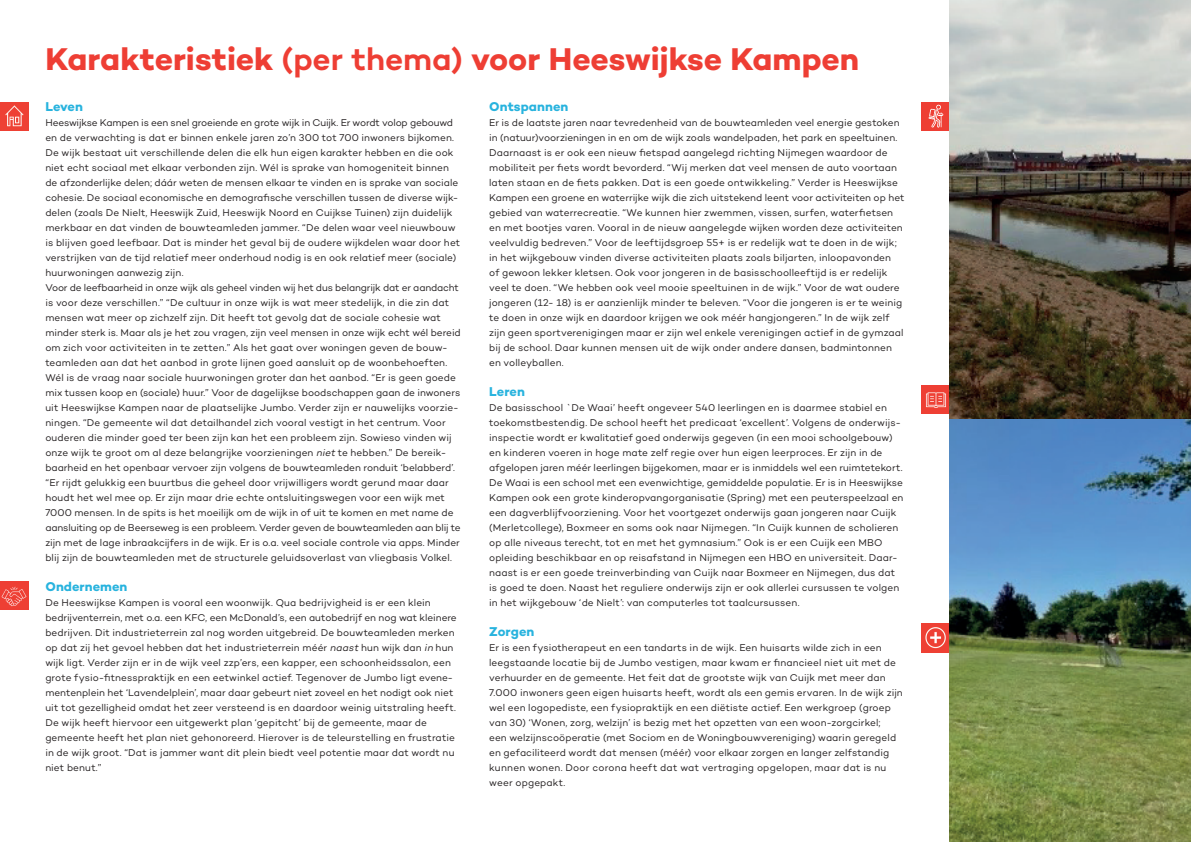
<style>
.page{position:relative;width:1191px;height:842px;background:#fff}
.page>*{position:absolute;margin:0;border:0;box-sizing:border-box;transform-origin:0 0}
.t1{font:700 32px "Campton";letter-spacing:-.005em;color:#ee3e34}
.t2{font:700 13px "Campton";letter-spacing:.005em;color:#28b3de}
.t3{font:10px/15px "Campton";letter-spacing:.01em;color:#231f20}
.s1{font-weight:600}
.s2{font-style:italic}
</style>
<div class="page">
<img style="left:0;top:102px;width:28px;height:28px">
<img style="left:921px;top:624px;width:29px;height:28px">
<div style="left:0;top:582px;width:28px;height:28px;background:#ee3e34"></div>
<img style="left:1px;top:586px;width:26px;height:21px">
<div style="left:921px;top:102px;width:29px;height:28px;background:#ee3e34"></div>
<img style="left:928px;top:104px;width:16px;height:24px">
<svg style="left:921px;top:386px;width:29px;height:28px"></svg>
<img style="left:922px;top:386px;width:27px;height:27px">
<img style="left:950px;top:0;width:241px;height:420px">
<img style="left:950px;top:420px;width:241px;height:422px">
<h1 class="t1" style="left:45px;top:39px;width:815px">Karakteristiek <span class="s1">(per thema)</span> voor Heeswijkse Kampen</h1>
<h2 class="t2" style="left:45px;top:98px;width:39px">Leven</h2>
<p class="t3" style="left:45px;top:115px;width:417px">Heeswijkse Kampen is een snel groeiende en grote wijk in Cuijk. Er wordt volop gebouwd en de verwachting is dat er binnen enkele jaren zo’n 300 tot 700 inwoners bijkomen.<br>De wijk bestaat uit verschillende delen die elk hun eigen karakter hebben en die ook niet echt sociaal met elkaar verbonden zijn. Wél is sprake van homogeniteit binnen de afzonderlijke delen; dáár weten de mensen elkaar te vinden en is sprake van sociale cohesie. De sociaal economische en demografische verschillen tussen de diverse wijk&shy;delen (zoals De Nielt, Heeswijk Zuid, Heeswijk Noord en Cuijkse Tuinen) zijn duidelijk merkbaar en dat vinden de bouwteamleden jammer. “De delen waar veel nieuwbouw is blijven goed leefbaar. Dat is minder het geval bij de oudere wijkdelen waar door het verstrijken van de tijd relatief meer onderhoud nodig is en ook relatief meer (sociale) huurwoningen aanwezig zijn.<br>Voor de leefbaarheid in onze wijk als geheel vinden wij het dus belangrijk dat er aandacht is voor deze verschillen.” “De cultuur in onze wijk is wat meer stedelijk, in die zin dat mensen wat meer op zichzelf zijn. Dit heeft tot gevolg dat de sociale cohesie wat minder sterk is. Maar als je het zou vragen, zijn veel mensen in onze wijk echt wél bereid om zich voor activiteiten in te zetten.” Als het gaat over woningen geven de bouw&shy;teamleden aan dat het aanbod in grote lijnen goed aansluit op de woonbehoeften.<br>Wél is de vraag naar sociale huurwoningen groter dan het aanbod. “Er is geen goede mix tussen koop en (sociale) huur.” Voor de dagelijkse boodschappen gaan de inwoners uit Heeswijkse Kampen naar de plaatselijke Jumbo. Verder zijn er nauwelijks voorzie&shy;ningen. “De gemeente wil dat detailhandel zich vooral vestigt in het centrum. Voor ouderen die minder goed ter been zijn kan het een probleem zijn. Sowieso vinden wij onze wijk te groot om al deze belangrijke voorzieningen <span class="s2">niet</span>te hebben.” De bereik&shy;baarheid en het openbaar vervoer zijn volgens de bouwteamleden ronduit ‘belabberd’. “Er rijdt gelukkig een buurtbus die geheel door vrijwilligers wordt gerund maar daar houdt het wel mee op. Er zijn maar drie echte ontsluitingswegen voor een wijk met 7000 mensen. In de spits is het moeilijk om de wijk in of uit te komen en met name de aansluiting op de Beerseweg is een probleem. Verder geven de bouwteamleden aan blij te zijn met de lage inbraakcijfers in de wijk. Er is o.a. veel sociale controle via apps. Minder blij zijn de bouwteamleden met de structurele geluidsoverlast van vliegbasis Volkel.</p>
<h2 class="t2" style="left:45px;top:578px;width:84px">Ondernemen</h2>
<p class="t3" style="left:45px;top:595px;width:413px">De Heeswijkse Kampen is vooral een woonwijk. Qua bedrijvigheid is er een klein bedrijventerrein, met o.a. een KFC, een McDonald’s, een autobedrijf en nog wat kleinere bedrijven. Dit industrieterrein zal nog worden uitgebreid. De bouwteamleden merken op dat zij het gevoel hebben dat het industrieterrein méér <span class="s2">naast</span>hun wijk dan <span class="s2">in</span> hun wijk ligt. Verder zijn er in de wijk veel zzp’ers, een kapper, een schoonheidssalon, een grote fysio-fitnesspraktijk en een eetwinkel actief. Tegenover de Jumbo ligt evene&shy;mentenplein het ‘Lavendelplein’, maar daar gebeurt niet zoveel en het nodigt ook niet uit tot gezelligheid omdat het zeer versteend is en daardoor weinig uitstraling heeft.<br>De wijk heeft hiervoor een uitgewerkt plan ‘gepitcht’ bij de gemeente, maar de gemeente heeft het plan niet gehonoreerd. Hierover is de teleurstelling en frustratie in de wijk groot. “Dat is jammer want dit plein biedt veel potentie maar dat wordt nu niet benut.”</p>
<h2 class="t2" style="left:489px;top:98px;width:81px">Ontspannen</h2>
<p class="t3" style="left:489px;top:115px;width:417px">Er is de laatste jaren naar tevredenheid van de bouwteamleden veel energie gestoken in (natuur)voorzieningen in en om de wijk zoals wandelpaden, het park en speeltuinen.<br>Daarnaast is er ook een nieuw fietspad aangelegd richting Nijmegen waardoor de mobiliteit per fiets wordt bevorderd. “Wij merken dat veel mensen de auto voortaan laten staan en de fiets pakken. Dat is een goede ontwikkeling.” Verder is Heeswijkse Kampen een groene en waterrijke wijk die zich uitstekend leent voor activiteiten op het gebied van waterrecreatie. “We kunnen hier zwemmen, vissen, surfen, waterfietsen en met bootjes varen. Vooral in de nieuw aangelegde wijken worden deze activiteiten veelvuldig bedreven.” Voor de leeftijdsgroep 55+ is er redelijk wat te doen in de wijk; in het wijkgebouw vinden diverse activiteiten plaats zoals biljarten, inloopavonden<br>of gewoon lekker kletsen. Ook voor jongeren in de basisschoolleeftijd is er redelijk veel te doen. “We hebben ook veel mooie speeltuinen in de wijk.” Voor de wat oudere jongeren (12- 18) is er aanzienlijk minder te beleven. “Voor die jongeren is er te weinig te doen in onze wijk en daardoor krijgen we ook méér hangjongeren.” In de wijk zelf zijn geen sportverenigingen maar er zijn wel enkele verenigingen actief in de gymzaal bij de school. Daar kunnen mensen uit de wijk onder andere dansen, badmintonnen en volleyballen.</p>
<h2 class="t2" style="left:489px;top:383px;width:37px">Leren</h2>
<p class="t3" style="left:489px;top:400px;width:416px">De basisschool `De Waai’ heeft ongeveer 540 leerlingen en is daarmee stabiel en toekomstbestendig. De school heeft het predicaat ‘excellent’. Volgens de onderwijs&shy;inspectie wordt er kwalitatief goed onderwijs gegeven (in een mooi schoolgebouw) en kinderen voeren in hoge mate zelf regie over hun eigen leerproces. Er zijn in de afgelopen jaren méér leerlingen bijgekomen, maar er is inmiddels wel een ruimtetekort.<br>De Waai is een school met een evenwichtige, gemiddelde populatie. Er is in Heeswijkse Kampen ook een grote kinderopvangorganisatie (Spring) met een peuterspeelzaal en een dagverblijfvoorziening. Voor het voortgezet onderwijs gaan jongeren naar Cuijk (Merletcollege), Boxmeer en soms ook naar Nijmegen. “In Cuijk kunnen de scholieren op alle niveaus terecht, tot en met het gymnasium.” Ook is er een Cuijk een MBO opleiding beschikbaar en op reisafstand in Nijmegen een HBO en universiteit. Daar&shy;naast is er een goede treinverbinding van Cuijk naar Boxmeer en Nijmegen, dus dat is goed te doen. Naast het reguliere onderwijs zijn er ook allerlei cursussen te volgen in het wijkgebouw ‘de Nielt’: van computerles tot taalcursussen.</p>
<h2 class="t2" style="left:489px;top:623px;width:47px">Zorgen</h2>
<p class="t3" style="left:489px;top:640px;width:415px">Er is een fysiotherapeut en een tandarts in de wijk. Een huisarts wilde zich in een leegstaande locatie bij de Jumbo vestigen, maar kwam er financieel niet uit met de verhuurder en de gemeente. Het feit dat de grootste wijk van Cuijk met meer dan 7.000 inwoners geen eigen huisarts heeft, wordt als een gemis ervaren. In de wijk zijn wel een logopediste, een fysiopraktijk en een diëtiste actief. Een werkgroep (groep van 30) ‘Wonen, zorg, welzijn’ is bezig met het opzetten van een woon-zorgcirkel;<br>een welzijnscoöperatie (met Sociom en de Woningbouwvereniging) waarin geregeld en gefaciliteerd wordt dat mensen (méér) voor elkaar zorgen en langer zelfstandig kunnen wonen. Door corona heeft dat wat vertraging opgelopen, maar dat is nu weer opgepakt.</p>
</div>
